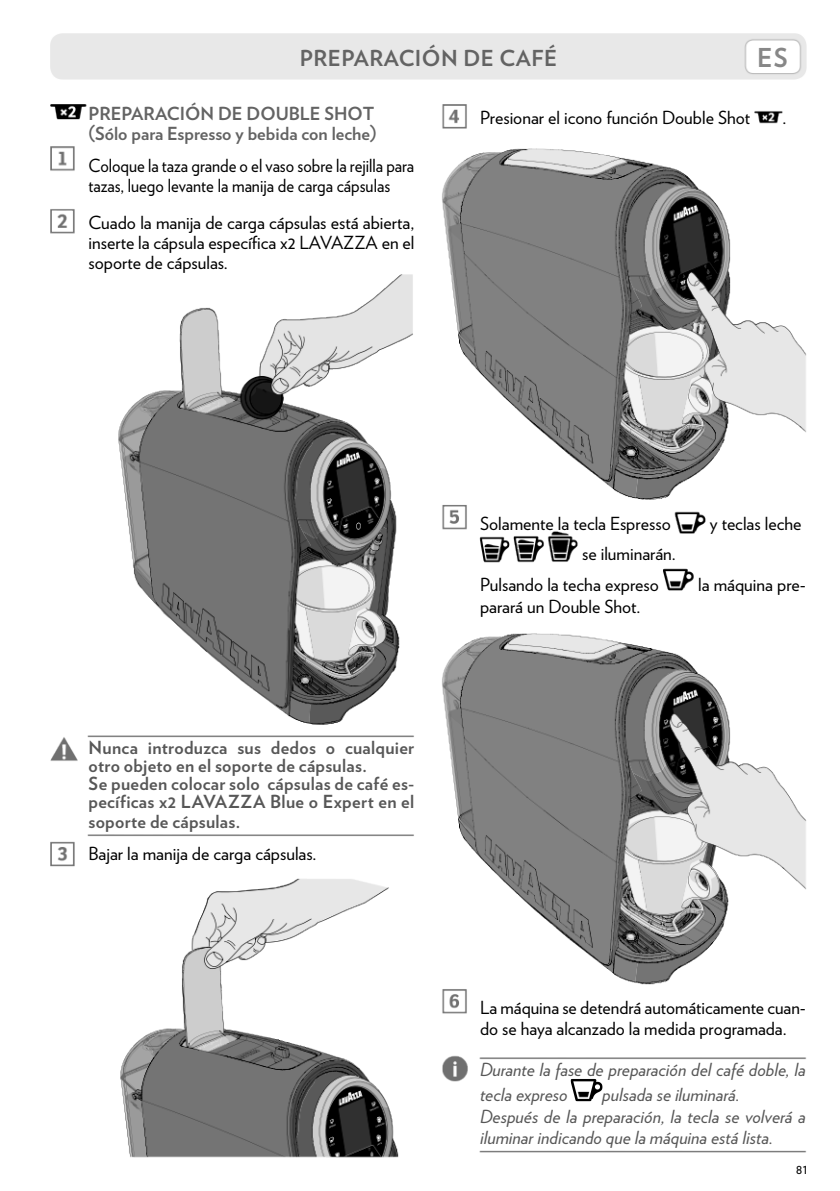
<style>
.page{position:relative;width:840px;height:1191px;background:#fff}
.page>*{position:absolute;margin:0;border:0;box-sizing:border-box;transform-origin:0 0}
.t1{font:700 26px "Verlag";color:#878787}
.TITOLONE{font:700 22px "Verlag";letter-spacing:.02em;color:#636363}
.testo_8_6_light{font:18px/20px "Verlag";color:#000;text-align:justify}
.attenzione{font:700 18px/18px "Verlag";letter-spacing:.015em;color:#575757}
.info{font:italic 18px/25.4px "Verlag";color:#575757}
.testo_8_6_light-2{font:18px/20px "Verlag";color:#000;scale:.93 1}
.testo_8_6_semibold{font:18px/21.6px "Verlag";color:#000}
.TITOLO_BOLD{font:700 18px/20px "Verlag";color:#636363}
.t2{font:14px "Verlag";color:#000}
</style>
<div class="page">
<img style="left:50px;top:33px;width:757px;height:1125px">
<p class="TITOLONE" style="left:300px;top:41px;width:258px">PREPARACIÓN DE CAFÉ</p>
<h1 class="t1" style="left:756px;top:37px;width:32px">ES</h1>
<p class="TITOLO_BOLD" style="left:88px;top:103px;width:289px">PREPARACIÓN DE DOUBLE SHOT (Sólo para Espresso y bebida con leche)</p>
<p class="testo_8_6_light-2" style="left:88px;top:154px;width:351px">Coloque la taza grande o el vaso sobre la rejilla para tazas, luego levante la manija de carga cápsulas</p>
<p class="testo_8_6_light" style="left:88px;top:211px;width:327px">Cuado la manija de carga cápsulas está abierta, inserte la cápsula específica x2 LAVAZZA en el soporte de cápsulas.</p>
<p class="testo_8_6_light" style="left:480px;top:106px;width:271px">Presionar el icono función Double Shot</p>
<p class="testo_8_6_light" style="left:782px;top:106px;width:5px">.</p>
<p class="attenzione" style="left:88px;top:737px;width:327px">Nunca introduzca sus dedos o cualquier otro objeto en el soporte de cápsulas.</p>
<p class="attenzione" style="left:88px;top:773px;width:327px">Se pueden colocar solo cápsulas de café es&shy;pecíficas x2 LAVAZZA Blue o Expert en el</p>
<p class="attenzione" style="left:88px;top:811px;width:153px">soporte de cápsulas.</p>
<p class="testo_8_6_light" style="left:88px;top:842px;width:229px">Bajar la manija de carga cápsulas.</p>
<p class="testo_8_6_light" style="left:480px;top:512px;width:192px">Solamente la tecla Espresso</p>
<p class="testo_8_6_light" style="left:709px;top:512px;width:93px">y teclas leche</p>
<p class="testo_8_6_light" style="left:581px;top:542px;width:95px">se iluminarán.</p>
<p class="testo_8_6_light" style="left:480px;top:573px;width:180px">Pulsando la techa expreso</p>
<p class="testo_8_6_light" style="left:697px;top:573px;width:109px">la máquina pre-</p>
<p class="testo_8_6_light" style="left:480px;top:595px;width:162px">parará un Double Shot.</p>
<p class="testo_8_6_semibold" style="left:480px;top:995px;width:327px">La máquina se detendrá automáticamente cuan&shy;do se haya alcanzado la medida programada.</p>
<p class="info" style="left:480px;top:1055px;width:327px">Durante la fase de preparación del café doble, la tecla expreso</p>
<p class="info" style="left:602px;top:1080px;width:139px">pulsada se iluminará.</p>
<p class="info" style="left:480px;top:1104px;width:327px;line-height:21.6px">Después de la preparación, la tecla se volverá a iluminar indicando que la máquina está lista.</p>
<p class="t2" style="left:795px;top:1158px;width:13px">81</p>
</div>
